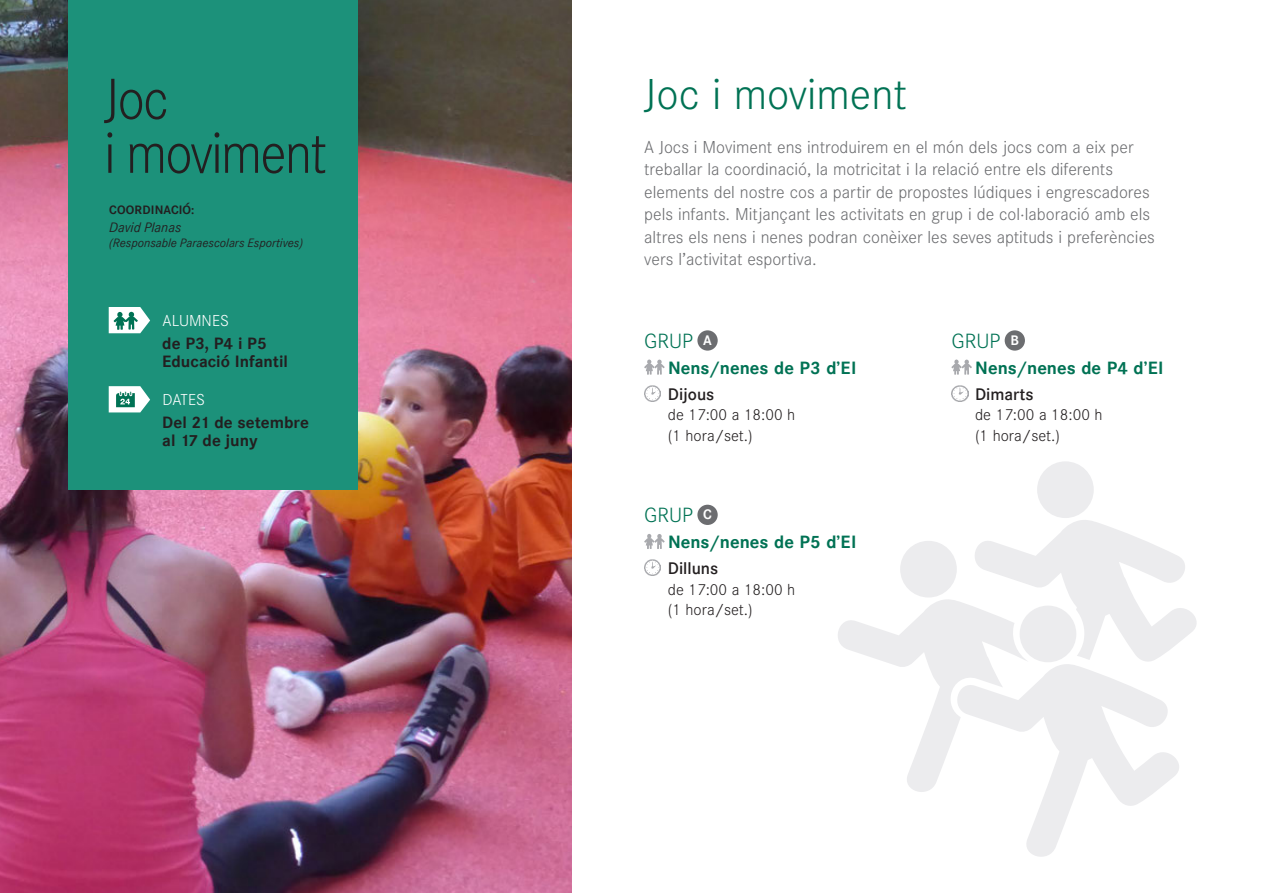
<style>
.page{position:relative;width:1263px;height:893px;background:#fff}
.page>*{position:absolute;margin:0;border:0;box-sizing:border-box;transform-origin:0 0}
.t1{font:300 60px/54px "Corporate S";letter-spacing:-.03em;color:#231f20;scale:.92 1}
.t2{font:300 45px "Corporate S";color:#007254}
.t3{font:300 21.45px "Corporate S";color:#007254}
.t4{font:300 18px/22.5px "Corporate S";color:#6c6d70}
.t5{font:700 17.55px "Corporate SBQ";color:#007254}
.t6{font:300 16.65px/20.4px "Corporate S";color:#231f20}
.t7{font:500 16.65px "Corporate SBQ";color:#231f20}
.t8{font:300 16.5px "Corporate S";color:#fff}
.t9{font:700 16.2px/18px "Corporate SBQ";color:#231f20}
.t10{font:italic 13.5px "Corporate SBQ";color:#231f20}
.t11{font:italic 12px "Corporate SBQ";color:#231f20}
.t12{font:700 12px "Corporate SBQ";letter-spacing:.01em;color:#231f20}
.s1{font-family:"Corporate SBQ";font-weight:700;font-size:13.65px;color:#fff}
</style>
<div class="page">
<img style="left:0;top:0;width:572px;height:893px">
<div style="left:68px;top:0;width:289px;height:490px;background:#1c917a"></div>
<svg style="left:109px;top:307px;width:41px;height:26px"></svg>
<svg style="left:109px;top:386px;width:41px;height:26px"></svg>
<div style="left:697px;top:330px;width:21px;height:21px;background:#6c6d70;border-radius:50%"></div>
<svg style="left:644px;top:359px;width:21px;height:16px"></svg>
<img style="left:644px;top:385px;width:17px;height:17px">
<div style="left:1005px;top:330px;width:20px;height:21px;background:#6c6d70;border-radius:50%"></div>
<svg style="left:951px;top:359px;width:21px;height:16px"></svg>
<img style="left:951px;top:385px;width:17px;height:17px">
<svg style="left:1026px;top:800px;width:117px;height:57px"></svg>
<div style="left:1037px;top:461px;width:57px;height:57px;background:#ececee;border-radius:50%"></div>
<svg style="left:838px;top:520px;width:359px;height:280px"></svg>
<div style="left:697px;top:505px;width:21px;height:20px;background:#6c6d70;border-radius:50%"></div>
<svg style="left:644px;top:534px;width:21px;height:15px"></svg>
<img style="left:644px;top:559px;width:17px;height:17px">
<h1 class="t1" style="left:104px;top:70px;width:244px">Joc<br>i moviment</h1>
<p class="t12" style="left:109px;top:202px;width:87px">COORDINACIÓ:</p>
<p class="t10" style="left:109px;top:219px;width:73px">David Planas</p>
<p class="t11" style="left:109px;top:235px;width:195px">(Responsable Paraescolars Esportives)</p>
<p class="t8" style="left:163px;top:310px;width:68px">ALUMNES</p>
<p class="t9" style="left:162px;top:335px;width:127px">de P3, P4 i P5<br>Educació Infantil</p>
<p class="t8" style="left:163px;top:389px;width:44px">DATES</p>
<p class="t9" style="left:162px;top:414px;width:148px">Del 21 de setembre al 17 de juny</p>
<h2 class="t2" style="left:644px;top:65px;width:264px">Joc i moviment</h2>
<p class="t4" style="left:644px;top:135px;width:512px">A Jocs i Moviment ens introduirem en el món dels jocs com a eix per treballar la coordinació, la motricitat i la relació entre els diferents elements del nostre cos a partir de propostes lúdiques i engrescadores pels infants. Mitjançant les activitats en grup i de col·laboració amb els altres els nens i nenes podran conèixer les seves aptituds i preferències vers l’activitat esportiva.</p>
<p class="t3" style="left:644px;top:327px;width:69px">GRUP <span class="s1">A</span></p>
<p class="t5" style="left:668px;top:357px;width:190px">Nens/nenes de P3 d’EI</p>
<p class="t7" style="left:668px;top:384px;width:48px">Dijous</p>
<p class="t6" style="left:668px;top:404px;width:129px">de 17:00 a 18:00 h (1 hora/set.)</p>
<p class="t3" style="left:644px;top:501px;width:69px">GRUP <span class="s1">C</span></p>
<p class="t5" style="left:668px;top:531px;width:190px">Nens/nenes de P5 d’EI</p>
<p class="t7" style="left:668px;top:558px;width:52px">Dilluns</p>
<p class="t6" style="left:668px;top:578px;width:129px">de 17:00 a 18:00 h (1 hora/set.)</p>
<p class="t3" style="left:951px;top:327px;width:69px">GRUP <span class="s1">B</span></p>
<p class="t5" style="left:975px;top:357px;width:190px">Nens/nenes de P4 d’EI</p>
<p class="t7" style="left:975px;top:384px;width:60px">Dimarts</p>
<p class="t6" style="left:975px;top:404px;width:129px">de 17:00 a 18:00 h (1 hora/set.)</p>
</div>
